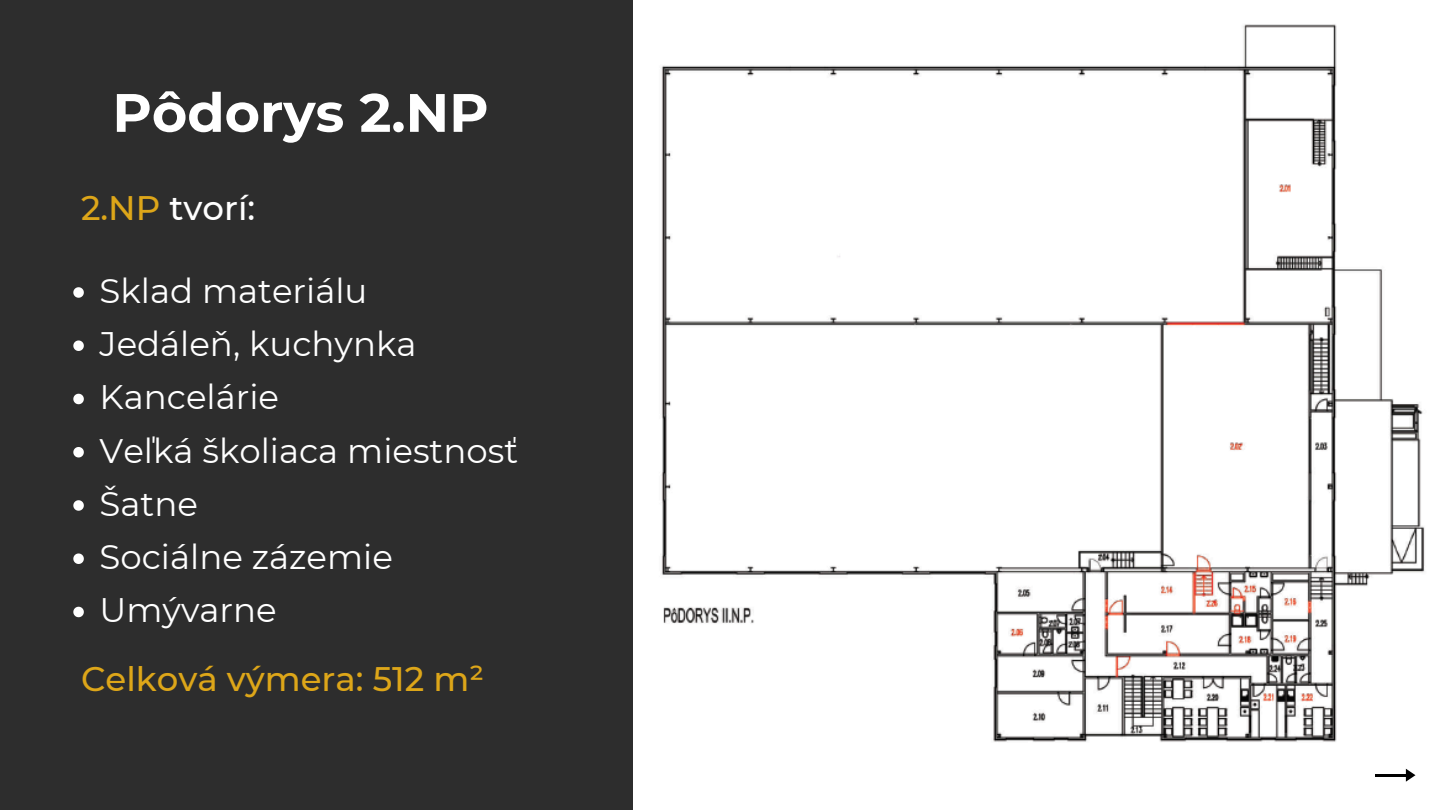
<style>
.page{position:relative;width:1440px;height:810px;background:#fff}
.page>*{position:absolute;margin:0;border:0;box-sizing:border-box;transform-origin:0 0}
.t1{font:700 54px "Montserrat";color:#fff}
.t2{font:34px "Montserrat";color:#fff}
.t3{font:500 34px "Montserrat";color:#dda619}
.t4{font:500 34px "Montserrat";color:#fff}
.s1{color:#dda619}
</style>
<div class="page">
<img style="left:661px;top:24px;width:764px;height:750px">
<div style="left:0;top:0;width:633px;height:810px;background:#2d2d2d"></div>
<hr style="left:1375px;top:774px;width:33px;height:2px;background:#000">
<svg style="left:1406px;top:768px;width:18px;height:14px"></svg>
<svg style="left:73px;top:287px;width:11px;height:11px"></svg>
<svg style="left:73px;top:340px;width:11px;height:11px"></svg>
<svg style="left:73px;top:394px;width:11px;height:10px"></svg>
<svg style="left:73px;top:447px;width:11px;height:10px"></svg>
<svg style="left:73px;top:500px;width:11px;height:11px"></svg>
<svg style="left:73px;top:553px;width:11px;height:11px"></svg>
<svg style="left:73px;top:607px;width:11px;height:10px"></svg>
<h2 class="t1" style="left:112px;top:80px;width:378px">Pôdorys 2.NP</h2>
<p class="t4" style="left:81px;top:187px;width:176px"><span class="s1">2.NP</span> tvorí:</p>
<p class="t2" style="left:100px;top:270px;width:269px">Sklad materiálu</p>
<p class="t2" style="left:100px;top:323px;width:318px">Jedáleň, kuchynka</p>
<p class="t2" style="left:100px;top:377px;width:181px">Kancelárie</p>
<p class="t2" style="left:100px;top:430px;width:420px">Veľká školiaca miestnosť</p>
<p class="t2" style="left:100px;top:483px;width:100px">Šatne</p>
<p class="t2" style="left:100px;top:536px;width:295px">Sociálne zázemie</p>
<h2 class="t2" style="left:100px;top:590px;width:179px">Umývarne</h2>
<p class="t3" style="left:81px;top:658px;width:405px">Celková výmera: 512 m²</p>
</div>
